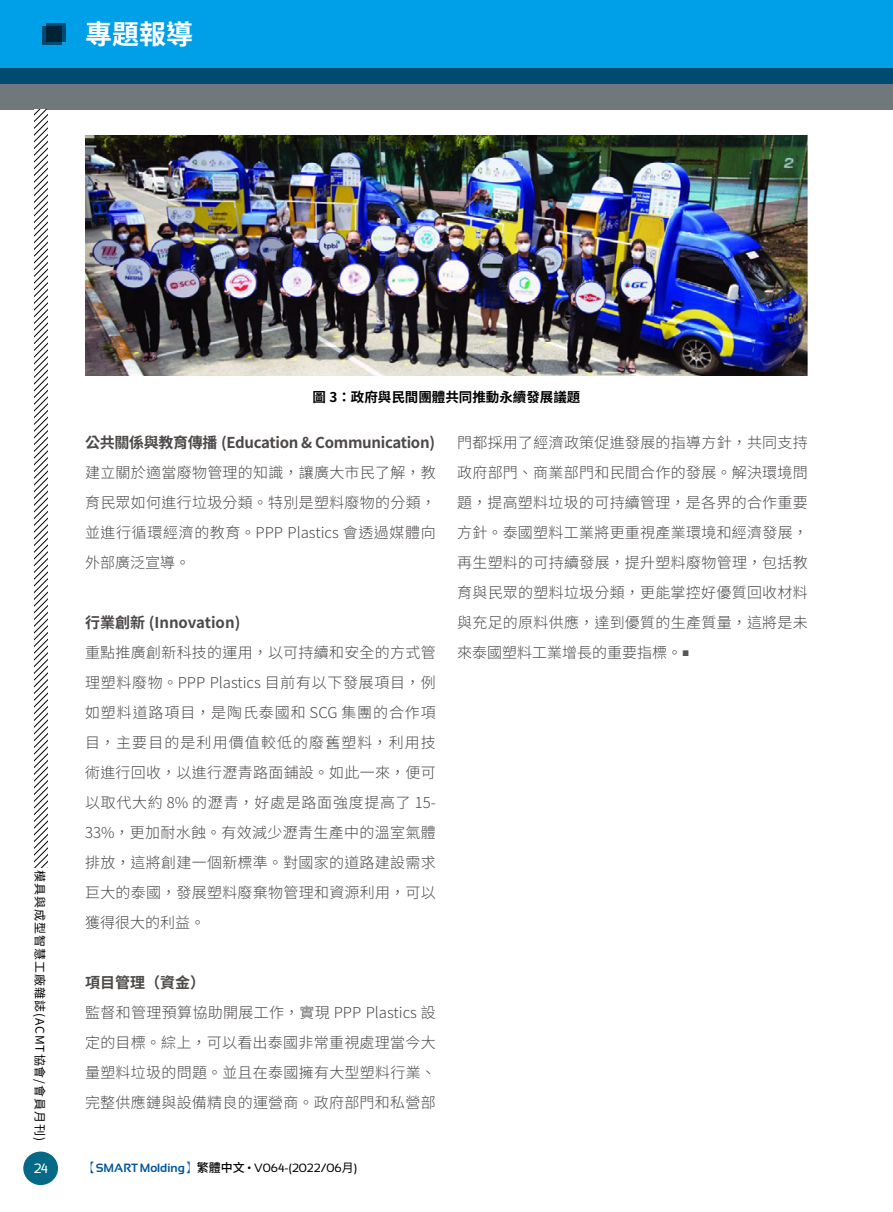
<style>
.page{position:relative;width:893px;height:1212px;background:#fff}
.page>*{position:absolute;margin:0;border:0;box-sizing:border-box;transform-origin:0 0}
.t1{font:700 27px "Noto Sans CJ Ktc";color:#fff}
.t2{font:300 15px/30px "Noto Sans CJ Ktc";letter-spacing:.02em;color:#4c4948;text-align:justify}
.t3{font:700 15px "Noto Sans CJ Ktc";letter-spacing:-.02em;color:#4c4948}
.t4{font:700 15px "Noto Sans CJ Ktc";color:#4c4948}
.t5{font:700 13.5px "Noto Sans CJ Ktc";color:#000}
.t6{font:13.5px "Sansation";color:#fff}
.t7{font:12px "Sansation";color:#000}
.t8{font:12px "Noto Sans CJ Ktc";letter-spacing:.08em;color:#000}
.s1{font-family:"Adobe Ming Std";font-weight:300;color:#00559d}
.s2{font-weight:700;color:#00559d}
.s3{font-family:"Noto Sans CJ Ktc";font-weight:500}
.s4{font-family:"Noto Sans CJ Ktc"}
</style>
<div class="page">
<div style="left:0;top:0;width:893px;height:84px;background:#00a0e9"></div>
<svg style="left:0;top:68px;width:893px;height:41px;background:#467"></svg>
<svg style="left:34px;top:109px;width:13px;height:758px"></svg>
<div style="left:23px;top:1151px;width:35px;height:34px;background:#066985;border-radius:50%"></div>
<div style="left:43px;top:26px;width:19px;height:19px;background:#004b71"></div>
<svg style="left:46px;top:23px;width:20px;height:19px"></svg>
<img style="left:85px;top:135px;width:723px;height:240px">
<h1 class="t1" style="left:85px;top:19px;width:109px">專題報導</h1>
<p class="t8" style="left:47px;top:870px;width:272px;rotate:90deg">模具與成型智慧工廠雜誌(ACMT協會/會員月刊)</p>
<p class="t6" style="left:34px;top:1161px;width:16px">24</p>
<p class="t5" style="left:313px;top:389px;width:269px">圖 3：政府與民間團體共同推動永續發展議題</p>
<p class="t3" style="left:85px;top:434px;width:351px">公共關係與教育傳播 (Education &amp; Communication)</p>
<p class="t2" style="left:85px;top:458px;width:352px">建立關於適當廢物管理的知識，讓廣大市民了解，教育民眾如何進行垃圾分類。特別是塑料廢物的分類，並進行循環經濟的教育。PPP Plastics 會透過媒體向外部廣泛宣導。</p>
<p class="t4" style="left:85px;top:614px;width:157px">行業創新 (Innovation)</p>
<p class="t2" style="left:85px;top:638px;width:352px">重點推廣創新科技的運用，以可持續和安全的方式管理塑料廢物。PPP Plastics 目前有以下發展項目，例如塑料道路項目，是陶氏泰國和 SCG 集團的合作項目，主要目的是利用價值較低的廢舊塑料，利用技術進行回收，以進行瀝青路面鋪設。如此一來，便可以取代大約 8% 的瀝青，好處是路面強度提高了 15- 33%，更加耐水蝕。有效減少瀝青生產中的溫室氣體排放，這將創建一個新標準。對國家的道路建設需求巨大的泰國，發展塑料廢棄物管理和資源利用，可以獲得很大的利益。</p>
<p class="t3" style="left:85px;top:974px;width:121px">項目管理（資金）</p>
<p class="t2" style="left:85px;top:998px;width:352px">監督和管理預算協助開展工作，實現 PPP Plastics 設定的目標。綜上，可以看出泰國非常重視處理當今大量塑料垃圾的問題。並且在泰國擁有大型塑料行業、完整供應鏈與設備精良的運營商。政府部門和私營部</p>
<p class="t7" style="left:84px;top:1161px;width:275px"><span class="s1">【</span><span class="s2">SMART Molding</span><span class="s1">】</span><span class="s3">繁體中文</span> • V064-(2022/06<span class="s4">月</span>)</p>
<p class="t2" style="left:457px;top:428px;width:352px">門都採用了經濟政策促進發展的指導方針，共同支持政府部門、商業部門和民間合作的發展。解決環境問題，提高塑料垃圾的可持續管理，是各界的合作重要方針。泰國塑料工業將更重視產業環境和經濟發展，再生塑料的可持續發展，提升塑料廢物管理，包括教育與民眾的塑料垃圾分類，更能掌控好優質回收材料與充足的原料供應，達到優質的生產質量，這將是未來泰國塑料工業增長的重要指標。<sup>■</sup></p>
</div>
